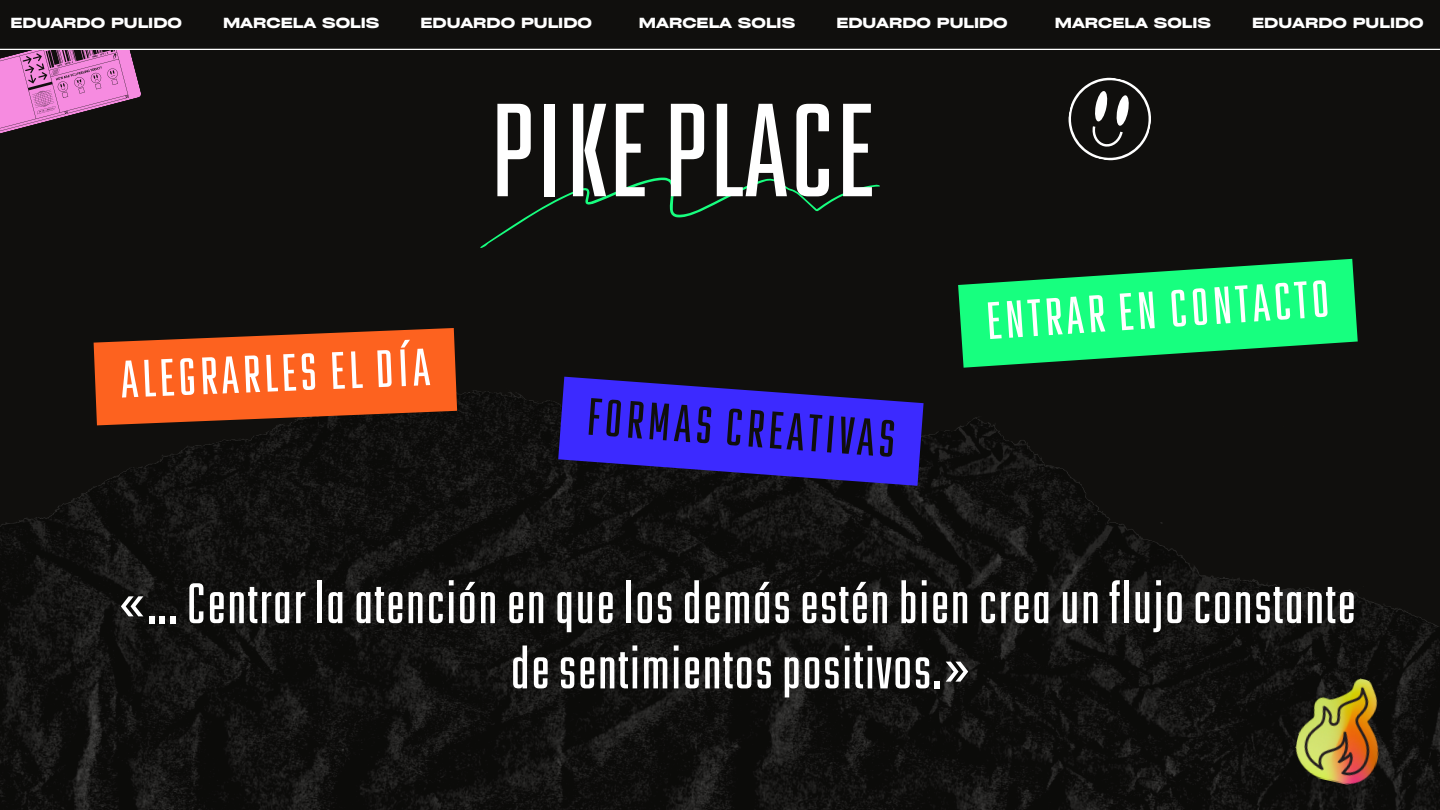
<style>
.page{position:relative;width:1440px;height:810px;background:#100f0d}
.page>*{position:absolute;margin:0;border:0;box-sizing:border-box;transform-origin:0 0}
.t1{font:condensed 148.6px "Kief Tek Regular";color:#fff}
.t2{font:condensed 64.2px "Kief Tek Regular";letter-spacing:.015em;color:#fff}
.t3{font:condensed 59px "Kief Tek Regular";color:#fff}
.t4{font:condensed 59px "Kief Tek Regular";color:#100f0d}
.t5{font:700 14px "Cy Grotesk Grand";color:#fff}
</style>
<div class="page">
<svg style="left:0;top:50px;width:141px;height:84px"></svg>
<img style="left:0;top:376px;width:1440px;height:434px">
<svg style="left:480px;top:178px;width:400px;height:70px"></svg>
<svg style="left:94px;top:328px;width:363px;height:97px;background:#d9551c"></svg>
<svg style="left:558px;top:377px;width:366px;height:109px"></svg>
<svg style="left:958px;top:259px;width:400px;height:109px"></svg>
<svg style="left:0;top:48px;width:1440px;height:2px;background:#a5a5a4"></svg>
<svg style="left:1068px;top:77px;width:83px;height:84px"></svg>
<img style="left:1290px;top:668px;width:104px;height:122px">
<p class="t5" style="left:10px;top:14px;width:173px">EDUARDO PULIDO</p>
<p class="t5" style="left:223px;top:14px;width:158px">MARCELA SOLIS</p>
<p class="t5" style="left:420px;top:14px;width:173px">EDUARDO PULIDO</p>
<p class="t5" style="left:639px;top:14px;width:158px">MARCELA SOLIS</p>
<p class="t5" style="left:836px;top:14px;width:173px">EDUARDO PULIDO</p>
<p class="t5" style="left:1055px;top:14px;width:158px">MARCELA SOLIS</p>
<p class="t5" style="left:1252px;top:14px;width:173px">EDUARDO PULIDO</p>
<p class="t3" style="left:120px;top:353px;width:312px;rotate:-2deg">ALEGRARLES EL DÍA</p>
<p class="t1" style="left:489px;top:85px;width:387px">PIKEPLACE</p>
<p class="t4" style="left:588px;top:391px;width:311px;rotate:4deg">FORMAS CREATIVAS</p>
<p class="t3" style="left:984px;top:296px;width:346px;rotate:-4deg">ENTRAR EN CONTACTO</p>
<p class="t2" style="left:118px;top:575px;width:1239px">«...Centrar laatenciónenquelosdemásesténbiencreaunflujoconstante</p>
<p class="t2" style="left:511px;top:640px;width:462px">desentimientospositivos.»</p>
</div>
